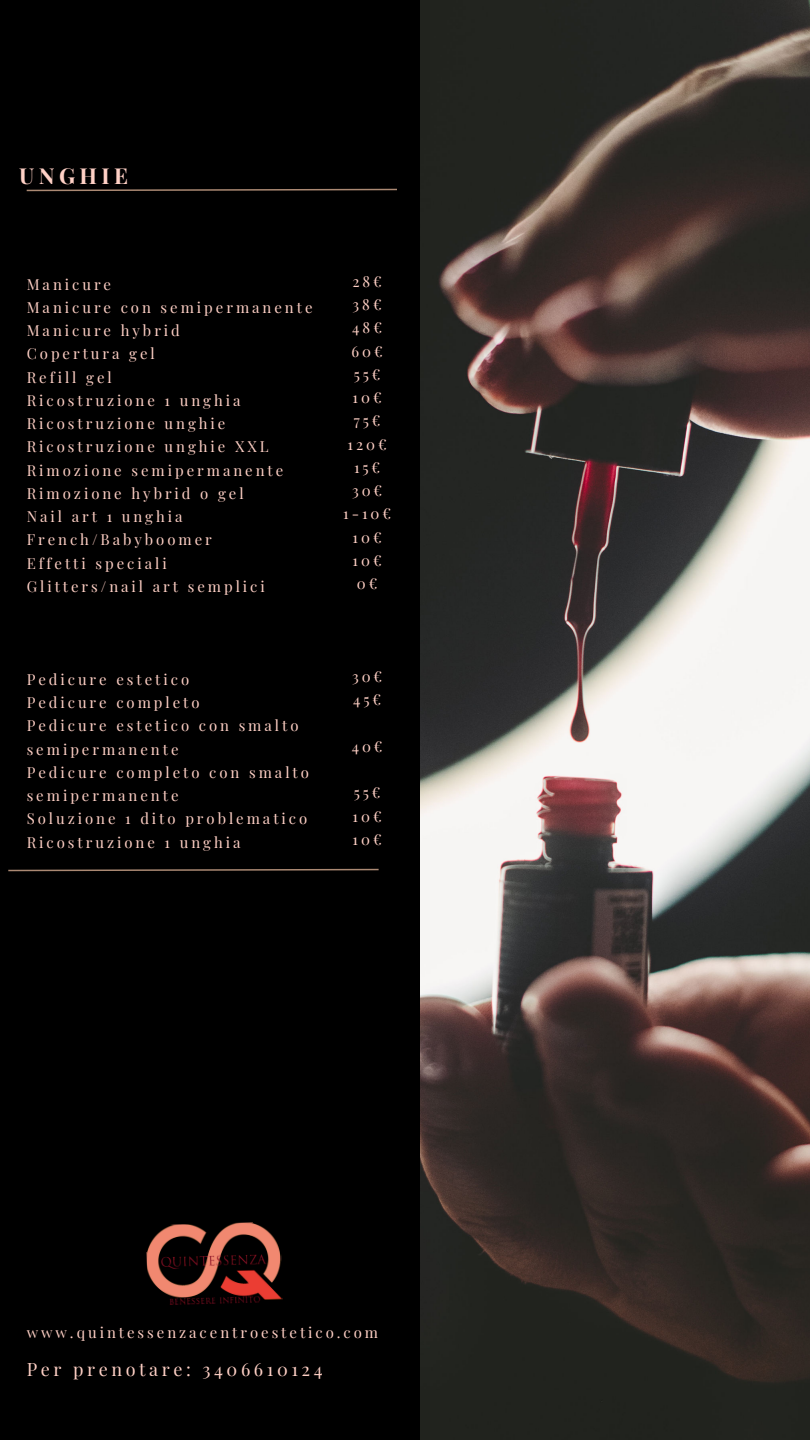
<style>
.page{position:relative;width:810px;height:1440px;background:#000}
.page>*{position:absolute;margin:0;border:0;box-sizing:border-box;transform-origin:0 0}
.t1{font:700 22px "Playfair Display";letter-spacing:.2em;color:#ffd1c6}
.t2{font:18px "Playfair Display";letter-spacing:.2em;color:#ffd1c6}
.t3{font:14.9px/23.2px "Playfair Display";letter-spacing:.2em;color:#ffd1c6;text-align:center}
</style>
<div class="page">
<img style="left:420px;top:0;width:390px;height:1440px">
<svg style="left:26px;top:188px;width:371px;height:4px"></svg>
<img style="left:146px;top:1222px;width:137px;height:83px">
<svg style="left:8px;top:868px;width:371px;height:4px"></svg>
<h3 class="t1" style="left:19px;top:160px;width:110px">UNGHIE</h3>
<h3 class="t3" style="left:27px;top:272px;width:86px">Manicure</h3>
<h3 class="t3" style="left:27px;top:295px;width:287px">Manicure con semipermanente</h3>
<h3 class="t3" style="left:27px;top:318px;width:155px">Manicure hybrid</h3>
<p class="t3" style="left:27px;top:342px;width:130px">Copertura gel</p>
<p class="t3" style="left:27px;top:365px;width:87px">Refill gel</p>
<p class="t3" style="left:27px;top:388px;width:215px">Ricostruzione 1 unghia</p>
<p class="t3" style="left:27px;top:411px;width:200px">Ricostruzione unghie</p>
<p class="t3" style="left:27px;top:435px;width:243px">Ricostruzione unghie XXL</p>
<p class="t3" style="left:27px;top:458px;width:258px">Rimozione semipermanente</p>
<p class="t3" style="left:27px;top:481px;width:218px">Rimozione hybrid o gel</p>
<p class="t3" style="left:27px;top:504px;width:157px">Nail art 1 unghia</p>
<p class="t3" style="left:27px;top:528px;width:187px">French/Babyboomer</p>
<p class="t3" style="left:27px;top:551px;width:142px">Effetti speciali</p>
<p class="t3" style="left:27px;top:574px;width:240px">Glitters/nail art semplici</p>
<p class="t3" style="left:27px;top:667px;width:164px">Pedicure estetico</p>
<p class="t3" style="left:27px;top:690px;width:174px">Pedicure completo</p>
<p class="t3" style="left:27px;top:714px;width:273px">Pedicure estetico con smalto</p>
<p class="t3" style="left:27px;top:737px;width:153px">semipermanente</p>
<p class="t3" style="left:27px;top:760px;width:284px">Pedicure completo con smalto</p>
<p class="t3" style="left:27px;top:783px;width:153px">semipermanente</p>
<p class="t3" style="left:27px;top:807px;width:282px">Soluzione 1 dito problematico</p>
<p class="t3" style="left:27px;top:830px;width:215px">Ricostruzione 1 unghia</p>
<p class="t3" style="left:343px;top:269px;width:49px">28€<br>38€<br>48€<br>60€<br>55€<br>10€<br>75€<br>120€<br>15€<br>30€<br>1-10€<br>10€<br>10€<br>0€</p>
<p class="t3" style="left:352px;top:664px;width:32px;text-align:left">30€<br>45€</p>
<p class="t3" style="left:352px;top:734px;width:32px">40€</p>
<p class="t3" style="left:353px;top:781px;width:31px;text-align:justify">55€ 10€ 10€</p>
<p class="t3" style="left:27px;top:1320px;width:353px">www.quintessenzacentroestetico.com</p>
<p class="t2" style="left:27px;top:1357px;width:298px">Per prenotare: 3406610124</p>
</div>
